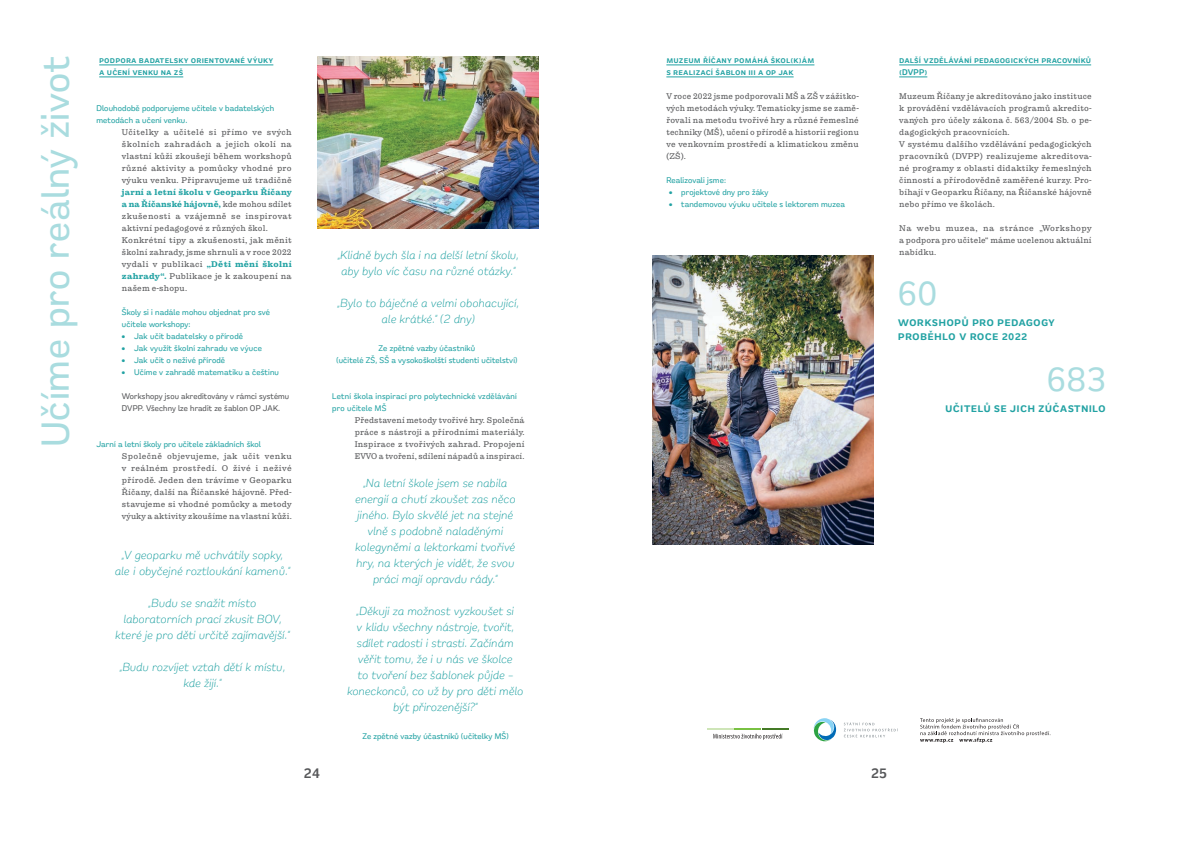
<style>
.page{position:relative;width:1191px;height:842px;background:#fff}
.page>*{position:absolute;margin:0;border:0;box-sizing:border-box;transform-origin:0 0}
.t1{font:500 40px "Remora Sans W2";letter-spacing:.02em;color:#a9dcdf}
.t2{font:500 34.2px "Remora Sans W2";color:#a9dcdf}
.t3{font:600 14px "Remora Sans W2";color:#57585a}
.t4{font:italic 300 12px/16px "Remora Sans W2";letter-spacing:.03em;color:#22a2a3;text-align:center}
.t5{font:600 12px/14.5px "Remora Sans W2";letter-spacing:.015em;color:#22a2a3}
.t6{font:300 8.5px/12px "Pulpo";letter-spacing:.02em;color:#57585a;text-align:justify}
.t7{font:500 8.5px/12px "Remora Sans W2";letter-spacing:.015em;color:#22a2a3}
.t8{font:600 8.5px/12px "Remora Sans W2";letter-spacing:.015em;color:#22a2a3}
.t9{font:500 8.5px/12px "Remora Sans W2";letter-spacing:.015em;color:#57585a}
.s1{font-weight:700;color:#22a2a3}
</style>
<div class="page">
<hr style="left:99px;top:65px;width:174px;height:1px;background:#22a2a3">
<hr style="left:99px;top:77px;width:84px;height:1px;background:#22a2a3">
<img style="left:318px;top:57px;width:221px;height:171px">
<hr style="left:666px;top:65px;width:148px;height:1px;background:#22a2a3">
<hr style="left:666px;top:77px;width:127px;height:1px;background:#22a2a3">
<hr style="left:899px;top:65px;width:192px;height:1px;background:#22a2a3">
<svg style="left:899px;top:77px;width:28px;height:1px"></svg>
<img style="left:652px;top:256px;width:221px;height:288px">
<svg style="left:920px;top:718px;width:130px;height:25px"></svg>
<svg style="left:813px;top:718px;width:23px;height:23px"></svg>
<svg style="left:844px;top:722px;width:54px;height:15px"></svg>
<hr style="left:762px;top:728px;width:26px;height:2px;background:#447a26">
<hr style="left:707px;top:728px;width:27px;height:2px;background:#cee5b8">
<hr style="left:735px;top:728px;width:26px;height:2px;background:#79c142">
<svg style="left:713px;top:734px;width:69px;height:6px"></svg>
<h1 class="t1" style="left:30px;top:447px;width:392px;rotate:-90deg">Učíme pro reálný život</h1>
<p class="t8" style="left:99px;top:54px;width:176px">podpora badatelsky orientované výuky a učení venku na zš</p>
<p class="t7" style="left:96px;top:102px;width:179px">Dlouhodobě podporujeme učitele v badatelských metodách a učení venku.</p>
<p class="t6" style="left:122px;top:126px;width:171px">Učitelky a učitelé si přímo ve svých školních zahradách a jejich okolí na vlastní kůži zkoušejí během workshopů různé aktivity a pomůcky vhodné pro výuku venku. Připravujeme už tradičně</p>
<p class="t6" style="left:122px;top:186px;width:171px;text-align:left"><span class="s1">jarní a letní školu v Geoparku Říčany a na Říčanské hájovně,</span> kde mohou sdílet zkušenosti a vzájemně se inspirovat aktivní pedagogové z různých škol.<br>Konkrétní tipy a zkušenosti, jak měnit školní zahrady, jsme shrnuli a v roce 2022 vydali v publikaci <span class="s1">„Děti mění školní zahrady“.</span> Publikace je k zakoupení na našem e-shopu.</p>
<p class="t7" style="left:122px;top:306px;width:150px">Školy si i nadále mohou objednat pro své učitele workshopy:</p>
<p class="t7" style="left:122px;top:330px;width:123px">• Jak učit badatelsky o přírodě</p>
<p class="t7" style="left:122px;top:342px;width:141px">• Jak využít školní zahradu ve výuce</p>
<p class="t7" style="left:122px;top:354px;width:105px">• Jak učit o neživé přírodě</p>
<p class="t7" style="left:122px;top:366px;width:159px">• Učíme v zahradě matematiku a češtinu</p>
<p class="t9" style="left:122px;top:390px;width:169px">Workshopy jsou akreditovány v rámci systému<br>DVPP. Všechny lze hradit ze šablon OP JAK.</p>
<p class="t7" style="left:96px;top:438px;width:166px">Jarní a letní školy pro učitele základních škol</p>
<p class="t6" style="left:122px;top:450px;width:171px">Společně objevujeme, jak učit venku v reálném prostředí. O živé i neživé přírodě. Jeden den trávíme v Geoparku Říčany, další na Říčanské hájovně. Před&shy;stavujeme si vhodné pomůcky a metody výuky a aktivity zkoušíme na vlastní kůži.</p>
<h3 class="t4" style="left:115px;top:547px;width:176px">„V geoparku mě uchvátily sopky, ale i obyčejné roztloukání kamenů.“</h3>
<h3 class="t4" style="left:116px;top:595px;width:175px">„Budu se snažit místo laboratorních prací zkusit BOV, které je pro děti určitě zajímavější.“</h3>
<h3 class="t4" style="left:120px;top:659px;width:166px">„Budu rozvíjet vztah dětí k místu, kde žijí.“</h3>
<h3 class="t4" style="left:338px;top:247px;width:182px;text-align:left">„Klidně bych šla i na delší letní školu, aby bylo víc času na různé otázky.“</h3>
<h3 class="t4" style="left:338px;top:295px;width:182px">„Bylo to báječné a velmi obohacující, ale krátké.“ (2 dny)</h3>
<p class="t7" style="left:336px;top:342px;width:182px;text-align:center">Ze zpětné vazby účastníků<br>(učitelé ZŠ, SŠ a vysokoškolští studenti učitelství)</p>
<p class="t7" style="left:332px;top:390px;width:186px">Letní škola inspirací pro polytechnické vzdělávání pro učitele MŠ</p>
<p class="t6" style="left:355px;top:414px;width:171px">Představení metody tvořivé hry. Společná práce s nástroji a přírodními materiály.<br>Inspirace z tvořivých zahrad. Propojení EVVO a tvoření, sdílení nápadů a inspirací.</p>
<h3 class="t4" style="left:355px;top:475px;width:162px">„Na letní škole jsem se nabila energií a chutí zkoušet zas něco jiného. Bylo skvělé jet na stejné vlně s podobně naladěnými kolegyněmi a lektorkami tvořivé hry, na kterých je vidět, že svou práci mají opravdu rády.“</h3>
<h3 class="t4" style="left:347px;top:603px;width:177px">„Děkuji za možnost vyzkoušet si<br>v klidu všechny nástroje, tvořit, sdílet radosti i strasti. Začínám věřit tomu, že i u nás ve školce<br>to tvoření bez šablonek půjde – koneckonců, co už by pro děti mělo být přirozenější?“</h3>
<p class="t7" style="left:362px;top:730px;width:148px">Ze zpětné vazby účastníků (učitelky MŠ)</p>
<p class="t8" style="left:666px;top:54px;width:150px">muzeum říčany pomáhá škol(k)ám s realizací šablon iii a op jak</p>
<p class="t6" style="left:666px;top:90px;width:194px">V roce 2022 jsme podporovali MŠ a ZŠ v zážitko&shy;vých metodách výuky. Tematicky jsme se zamě&shy;řovali na metodu tvořivé hry a různé řemeslné techniky (MŠ), učení o přírodě a historii regionu ve venkovním prostředí a klimatickou změnu (ZŠ).</p>
<p class="t7" style="left:666px;top:174px;width:61px">Realizovali jsme:</p>
<p class="t7" style="left:669px;top:186px;width:101px">• projektové dny pro žáky</p>
<p class="t7" style="left:669px;top:198px;width:177px">• tandemovou výuku učitele s lektorem muzea</p>
<h3 class="t3" style="left:304px;top:764px;width:17px">24</h3>
<h3 class="t3" style="left:871px;top:764px;width:17px">25</h3>
<p class="t8" style="left:899px;top:54px;width:193px">další vzdělávání pedagogických pracovníků (DVPP)</p>
<p class="t6" style="left:899px;top:90px;width:194px;text-align:left">Muzeum Říčany je akreditováno jako instituce k provádění vzdělávacích programů akredito&shy;vaných pro účely zákona č. 563/2004 Sb. o pe&shy;dagogických pracovnících.<br>V systému dalšího vzdělávání pedagogických pracovníků (DVPP) realizujeme akreditova&shy;né programy z oblasti didaktiky řemeslných činností a přírodovědně zaměřené kurzy. Pro&shy;bíhají v Geoparku Říčany, na Říčanské hájovně nebo přímo ve školách.</p>
<p class="t6" style="left:899px;top:222px;width:194px">Na webu muzea, na stránce „Workshopy a podpora pro učitele“ máme ucelenou aktuální nabídku.</p>
<h2 class="t2" style="left:898px;top:272px;width:41px">60</h2>
<h3 class="t5" style="left:898px;top:314px;width:159px">workshopů pro pedagogy proběhlo v roce 2022</h3>
<h2 class="t2" style="left:1046px;top:358px;width:61px">683</h2>
<h3 class="t5" style="left:945px;top:400px;width:162px">učitelů se jich zúčastnilo</h3>
</div>
